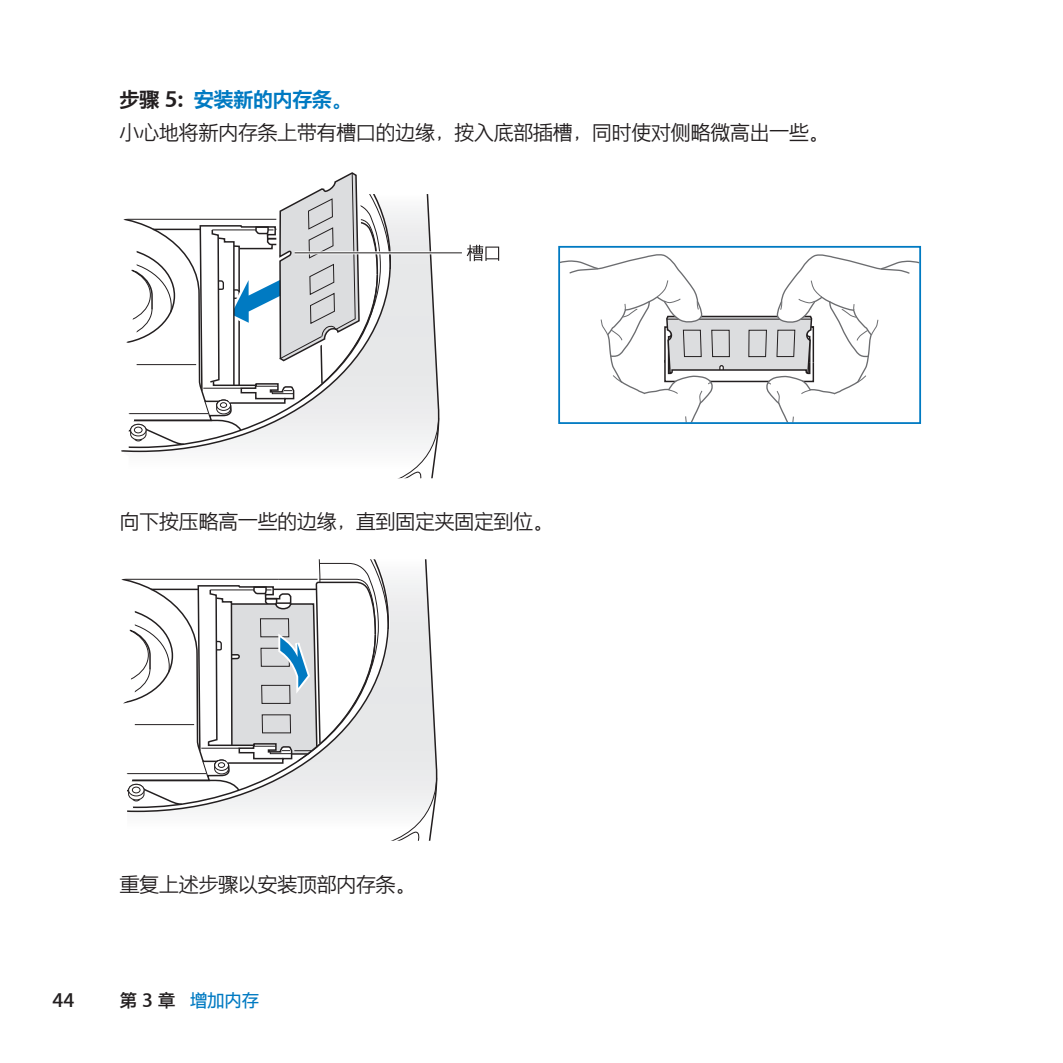
<style>
.page{position:relative;width:1063px;height:1063px;background:#fff}
.page>*{position:absolute;margin:0;border:0;box-sizing:border-box;transform-origin:0 0}
.t1{font:300 24px/33px "Ping Hei";color:#231f20}
.t2{font:21px "Ping Hei Text";color:#007ac2}
.t3{font:600 21px "Myriad Set";color:#231f20}
.s1{font-weight:700}
.s2{font-family:"Myriad Set";font-weight:700}
.s3{font-weight:700;color:#007ac2}
.s4{font-family:"Ping Hei";font-weight:600;color:#231f20}
.s5{font-family:"Myriad Set";font-weight:600;color:#231f20}
</style>
<div class="page">
<svg style="left:561px;top:254px;width:357px;height:167px"></svg>
<div style="left:558px;top:246px;width:363px;height:178px;border:2px solid #007ac2"></div>
<hr style="left:295px;top:252px;width:167px;height:1px;background:#231f20">
<svg style="left:121px;top:172px;width:318px;height:306px"></svg>
<svg style="left:467px;top:245px;width:32px;height:16px"></svg>
<svg style="left:121px;top:559px;width:316px;height:282px"></svg>
<p class="t1" style="left:120px;top:83px;width:710px"><span class="s1">步骤</span> <span class="s2">5:</span> <span class="s3">安装新的内存条。<br></span>小心地将新内存条上带有槽口的边缘，按入底部插槽，同时使对侧略微高出一些。</p>
<p class="t1" style="left:120px;top:505px;width:434px">向下按压略高一些的边缘，直到固定夹固定到位。</p>
<p class="t1" style="left:120px;top:868px;width:297px">重复上述步骤以安装顶部内存条。</p>
<p class="t3" style="left:53px;top:987px;width:23px">44</p>
<p class="t2" style="left:120px;top:991px;width:140px"><span class="s4">第</span> <span class="s5">3</span> <span class="s4">章</span> 增加内存</p>
</div>
